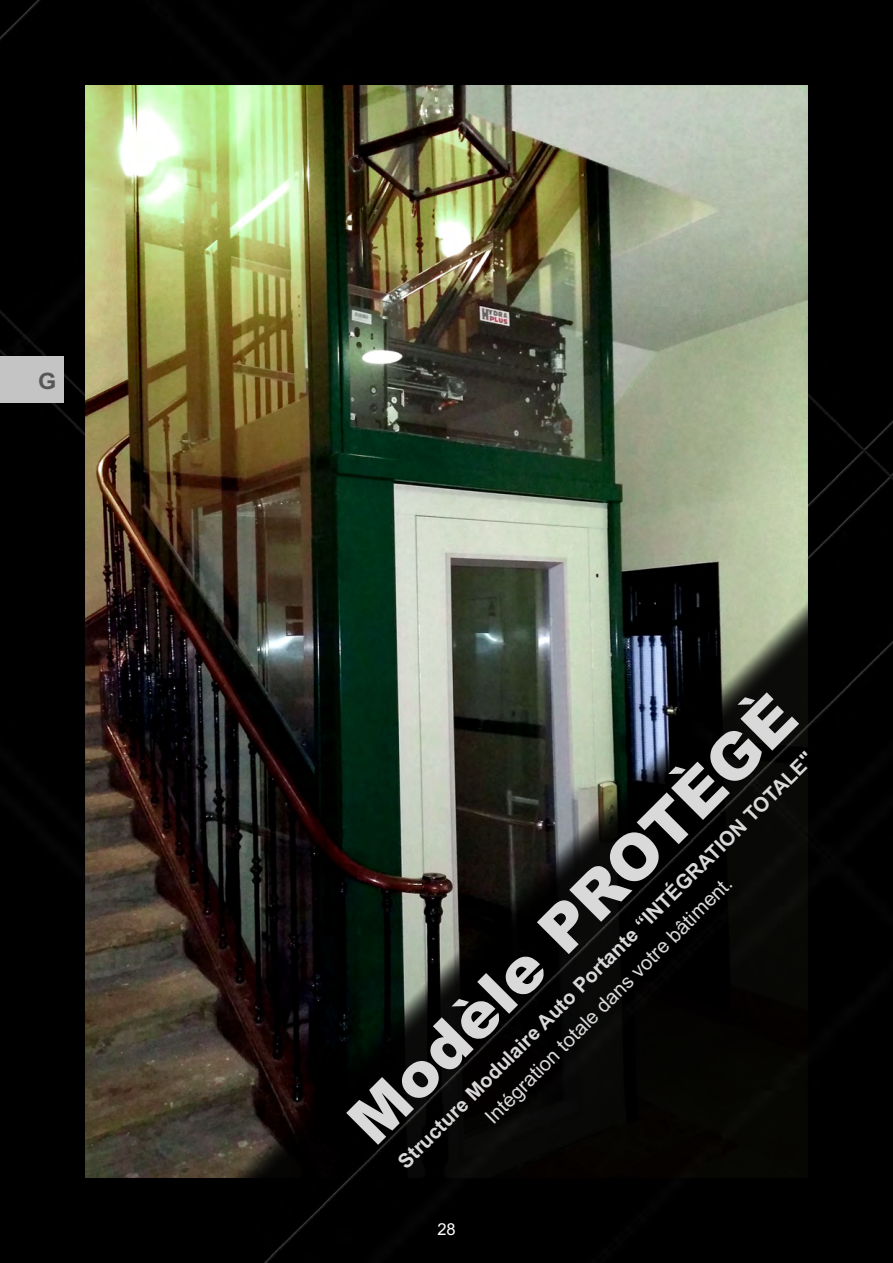
<style>
.page{position:relative;width:893px;height:1263px;background:#000}
.page>*{position:absolute;margin:0;border:0;box-sizing:border-box;transform-origin:0 0}
.t1{font:900 63px "Arial";color:#d9d9da}
.t2{font:700 22.5px "Arial";color:#565759;scale:1.04 1}
.t3{font:700 20.25px/30.2px "Arial";color:#d9d9da}
.t4{font:16.5px "Arial";color:#fff}
.s1{font-weight:400}
</style>
<div class="page">
<img style="left:85px;top:85px;width:723px;height:1093px">
<div style="left:0;top:356px;width:64px;height:47px;background:#c4c4c5"></div>
<p class="t2" style="left:38px;top:373px;width:19px">G</p>
<p class="t1" style="left:343px;top:1116px;width:604px;rotate:-45deg">Modèle PROTÈGÈ</p>
<p class="t3" style="left:458px;top:1089px;width:486px;text-indent:-93px;rotate:-45deg">Structure Modulaire Auto Portante “INTÉGRATION TOTALE"<br><span class="s1">Intégration totale dans votre bâtiment.</span></p>
<p class="t4" style="left:437px;top:1223px;width:20px">28</p>
</div>
